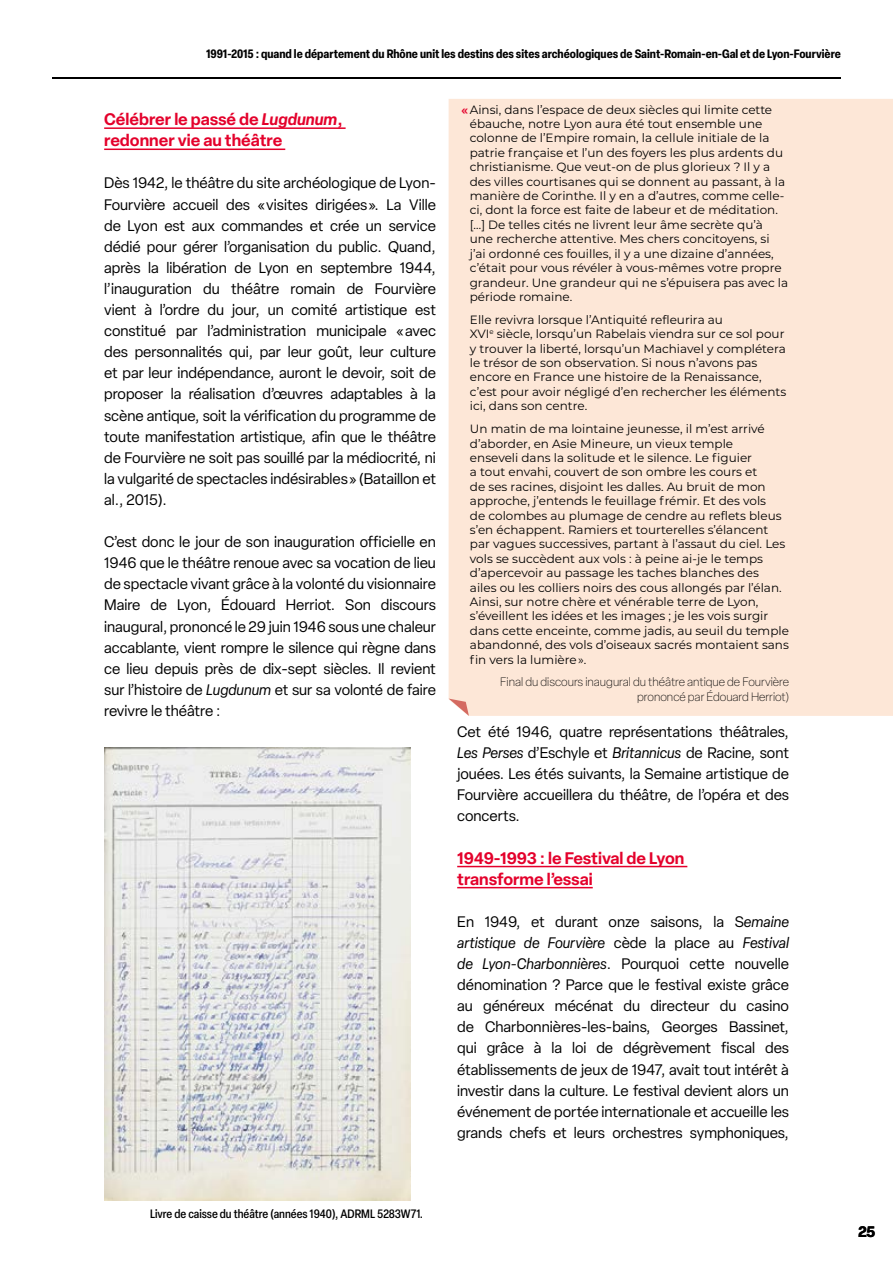
<style>
.page{position:relative;width:893px;height:1263px;background:#fff}
.page>*{position:absolute;margin:0;border:0;box-sizing:border-box;transform-origin:0 0}
.H4_-_Rouge{font:600 16.5px/21.1px "Elza";color:#e4002b}
.texte_HdD_Caroline_J{font:15px/21.1px "Elza";color:#000;text-align:justify}
.t1{font:700 15px "Elza Text";color:#000}
.verbatims{font:12px/14.4px "Montserrat";color:#000}
.t2{font:700 condensed 12px "Elza";color:#000}
.signature_verbatims{font:200 12px/14.4px "Elza";color:#000;text-align:right}
.t3{font:500 condensed 12px "Elza";color:#000}
.s1{font-style:italic}
.s2{font-family:"Elza";font-weight:600;color:#e4002b}
</style>
<div class="page">
<div style="left:449px;top:99px;width:444px;height:617px;background:#fde7d7"></div>
<svg style="left:449px;top:698px;width:20px;height:18px"></svg>
<img style="left:104px;top:747px;width:306px;height:453px">
<hr style="left:104px;top:127px;width:242px;height:2px;background:#e4002b">
<hr style="left:104px;top:149px;width:181px;height:1px;background:#e4002b">
<hr style="left:457px;top:866px;width:230px;height:1px;background:#e4002b">
<hr style="left:457px;top:887px;width:136px;height:1px;background:#e4002b">
<hr style="left:52px;top:77px;width:789px;height:2px;background:#000">
<p class="t2" style="left:206px;top:45px;width:636px">1991-2015 : quand le département du Rhône unit les destins des sites archéologiques de Saint-Romain-en-Gal et de Lyon-Fourvière</p>
<p class="H4_-_Rouge" style="left:104px;top:108px;width:240px">Célébrer le passé de <span class="s1">Lugdunum</span>, redonner vie au théâtre</p>
<p class="texte_HdD_Caroline_J" style="left:104px;top:173px;width:333px">Dès 1942, le théâtre du site archéologique de Lyon-Fourvière accueil des « visites dirigées ». La Ville de Lyon est aux commandes et crée un service dédié pour gérer l’organisation du public. Quand, après la libération de Lyon en septembre 1944, l’inauguration du théâtre romain de Fourvière vient à l’ordre du jour, un comité artistique est constitué par l’administration municipale « avec des personnalités qui, par leur goût, leur culture et par leur indépendance, auront le devoir, soit de proposer la réalisation d’œuvres adaptables à la scène antique, soit la vérification du programme de toute manifestation artistique, afin que le théâtre de Fourvière ne soit pas souillé par la médiocrité, ni la vulgarité de spectacles indésirables » (Bataillon et al., 2015).</p>
<p class="texte_HdD_Caroline_J" style="left:104px;top:531px;width:333px">C’est donc le jour de son inauguration officielle en 1946 que le théâtre renoue avec sa vocation de lieu de spectacle vivant grâce à la volonté du visionnaire Maire de Lyon, Édouard Herriot. Son discours inaugural, prononcé le 29 juin 1946 sous une chaleur accablante, vient rompre le silence qui règne dans ce lieu depuis près de dix-sept siècles. Il revient sur l’histoire de <span class="s1">Lugdunum</span> et sur sa volonté de faire revivre le théâtre :</p>
<p class="verbatims" style="left:470px;top:102px;width:320px;text-indent:-8px"><span class="s2">«</span>Ainsi, dans l’espace de deux siècles qui limite cette ébauche, notre Lyon aura été tout ensemble une colonne de l’Empire romain, la cellule initiale de la patrie française et l’un des foyers les plus ardents du christianisme. Que veut-on de plus glorieux ? Il y a des villes courtisanes qui se donnent au passant, à la manière de Corinthe. Il y en a d’autres, comme celle&shy;ci, dont la force est faite de labeur et de méditation. […] De telles cités ne livrent leur âme secrète qu’à une recherche attentive. Mes chers concitoyens, si j’ai ordonné ces fouilles, il y a une dizaine d’années, c’était pour vous révéler à vous-mêmes votre propre grandeur. Une grandeur qui ne s’épuisera pas avec la période romaine.</p>
<p class="verbatims" style="left:470px;top:312px;width:318px">Elle revivra lorsque l’Antiquité refleurira au<br>XVI<sup>e</sup> siècle, lorsqu’un Rabelais viendra sur ce sol pour y trouver la liberté, lorsqu’un Machiavel y complétera le trésor de son observation. Si nous n’avons pas encore en France une histoire de la Renaissance, c’est pour avoir négligé d’en rechercher les éléments ici, dans son centre.</p>
<p class="verbatims" style="left:470px;top:421px;width:320px">Un matin de ma lointaine jeunesse, il m’est arrivé d’aborder, en Asie Mineure, un vieux temple<br>enseveli dans la solitude et le silence. Le figuier<br>a tout envahi, couvert de son ombre les cours et<br>de ses racines, disjoint les dalles. Au bruit de mon approche, j’entends le feuillage frémir. Et des vols<br>de colombes au plumage de cendre au reflets bleus s’en échappent. Ramiers et tourterelles s’élancent par vagues successives, partant à l’assaut du ciel. Les vols se succèdent aux vols : à peine ai-je le temps d’apercevoir au passage les taches blanches des<br>ailes ou les colliers noirs des cous allongés par l’élan.<br>Ainsi, sur notre chère et vénérable terre de Lyon, s’éveillent les idées et les images ; je les vois surgir dans cette enceinte, comme jadis, au seuil du temple abandonné, des vols d’oiseaux sacrés montaient sans fin vers la lumière ».</p>
<p class="signature_verbatims" style="left:500px;top:675px;width:290px">Final du discours inaugural du théâtre antique de Fourvière prononcé par Édouard Herriot)</p>
<p class="texte_HdD_Caroline_J" style="left:457px;top:721px;width:333px">Cet été 1946, quatre représentations théâtrales, <span class="s1">Les Perses</span> d’Eschyle et <span class="s1">Britannicus</span> de Racine, sont jouées. Les étés suivants, la Semaine artistique de Fourvière accueillera du théâtre, de l’opéra et des concerts.</p>
<p class="H4_-_Rouge" style="left:457px;top:847px;width:229px">1949-1993 : le Festival de Lyon transforme l’essai</p>
<p class="texte_HdD_Caroline_J" style="left:457px;top:911px;width:333px">En 1949, et durant onze saisons, la S<span class="s1">emaine artistique de Fourvière</span> cède la place au <span class="s1">Festival de Lyon-Charbonnières</span>. Pourquoi cette nouvelle dénomination ? Parce que le festival existe grâce au généreux mécénat du directeur du casino de Charbonnières-les-bains, Georges Bassinet, qui grâce à la loi de dégrèvement fiscal des établissements de jeux de 1947, avait tout intérêt à investir dans la culture. Le festival devient alors un événement de portée internationale et accueille les grands chefs et leurs orchestres symphoniques,</p>
<p class="t3" style="left:150px;top:1206px;width:275px">Livre de caisse du théâtre (années 1940), ADRML 5283W71.</p>
<p class="t1" style="left:858px;top:1220px;width:19px">25</p>
</div>
